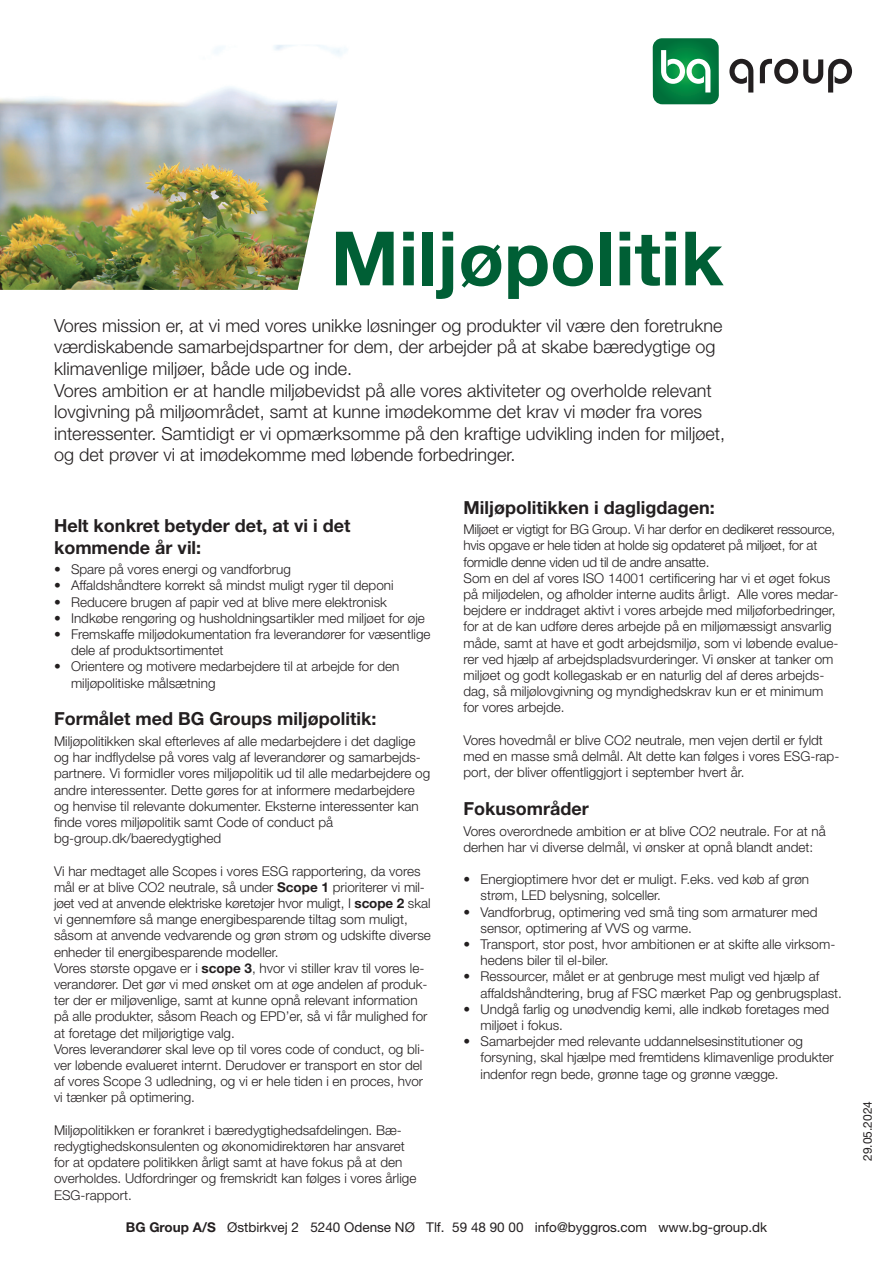
<style>
.page{position:relative;width:893px;height:1263px;background:#fff}
.page>*{position:absolute;margin:0;border:0;box-sizing:border-box;transform-origin:0 0}
.t1{font:700 75px "Helvetica Neue LT Pro";color:#005f35}
.t2{font:300 18px/21.6px "Helvetica Neue LT Pro";color:#231f20}
.t3{font:700 18px/21.6px "Helvetica Neue LT Pro";color:#231f20}
.t4{font:300 13.5px/16.2px "Helvetica Neue LT Pro";color:#231f20}
.t5{font:13.5px "Helvetica Neue LT Std";color:#231f20}
.t6{font:12px "Helvetica Neue LT Pro";color:#231f20}
.s1{font-weight:700}
</style>
<div class="page">
<svg style="left:653px;top:38px;width:66px;height:66px;background:#329663"></svg>
<svg style="left:729px;top:59px;width:24px;height:34px"></svg>
<svg style="left:760px;top:59px;width:92px;height:34px"></svg>
<img style="left:0;top:45px;width:347px;height:245px">
<h1 class="t1" style="left:331px;top:212px;width:394px">Miljøpolitik</h1>
<p class="t2" style="left:54px;top:314px;width:673px">Vores mission er, at vi med vores unikke løsninger og produkter vil være den foretrukne værdiskabende samarbejdspartner for dem, der arbejder på at skabe bæredygtige og klimavenlige miljøer, både ude og inde.<br>Vores ambition er at handle miljøbevidst på alle vores aktiviteter og overholde relevant lovgivning på miljøområdet, samt at kunne imødekomme det krav vi møder fra vores interessenter. Samtidigt er vi opmærksomme på den kraftige udvikling inden for miljøet, og det prøver vi at imødekomme med løbende forbedringer.</p>
<h2 class="t3" style="left:54px;top:515px;width:298px">Helt konkret betyder det, at vi i det kommende år vil:</h2>
<p class="t4" style="left:54px;top:561px;width:238px">• Spare på vores energi og vandforbrug</p>
<p class="t4" style="left:54px;top:577px;width:341px">• Affaldshåndtere korrekt så mindst muligt ryger til deponi</p>
<p class="t4" style="left:54px;top:593px;width:334px">• Reducere brugen af papir ved at blive mere elektronisk</p>
<p class="t4" style="left:54px;top:610px;width:372px">• Indkøbe rengøring og husholdningsartikler med miljøet for øje</p>
<p class="t4" style="left:71px;top:626px;width:361px;text-indent:-17px">• Fremskaffe miljødokumentation fra leverandører for væsentlige dele af produktsortimentet</p>
<p class="t4" style="left:71px;top:658px;width:330px;text-indent:-17px">• Orientere og motivere medarbejdere til at arbejde for den miljøpolitiske målsætning</p>
<h2 class="t3" style="left:54px;top:708px;width:324px">Formålet med BG Groups miljøpolitik:</h2>
<p class="t4" style="left:54px;top:733px;width:378px">Miljøpolitikken skal efterleves af alle medarbejdere i det daglige og har indflydelse på vores valg af leverandører og samarbejds&shy;partnere. Vi formidler vores miljøpolitik ud til alle medarbejdere og andre interessenter. Dette gøres for at informere medarbejdere og henvise til relevante dokumenter. Eksterne interessenter kan finde vores miljøpolitik samt Code of conduct på bg-group.dk/baeredygtighed</p>
<p class="t4" style="left:54px;top:862px;width:378px">Vi har medtaget alle Scopes i vores ESG rapportering, da vores mål er at blive CO2 neutrale, så under <span class="s1">Scope 1</span> prioriterer vi mil&shy;jøet ved at anvende elektriske køretøjer hvor muligt, I <span class="s1">scope 2</span> skal vi gennemføre så mange energibesparende tiltag som muligt, såsom at anvende vedvarende og grøn strøm og udskifte diverse enheder til energibesparende modeller.<br>Vores største opgave er i <span class="s1">scope 3</span>, hvor vi stiller krav til vores le&shy;verandører. Det gør vi med ønsket om at øge andelen af produk&shy;ter der er miljøvenlige, samt at kunne opnå relevant information på alle produkter, såsom Reach og EPD’er, så vi får mulighed for at foretage det miljørigtige valg.<br>Vores leverandører skal leve op til vores code of conduct, og bli&shy;ver løbende evalueret internt. Derudover er transport en stor del af vores Scope 3 udledning, og vi er hele tiden i en proces, hvor vi tænker på optimering.</p>
<p class="t4" style="left:54px;top:1121px;width:364px">Miljøpolitikken er forankret i bæredygtighedsafdelingen. Bæ&shy;redygtighedskonsulenten og økonomidirektøren har ansvaret for at opdatere politikken årligt samt at have fokus på at den overholdes. Udfordringer og fremskridt kan følges i vores årlige ESG-rapport.</p>
<h2 class="t3" style="left:463px;top:496px;width:253px">Miljøpolitikken i dagligdagen:</h2>
<p class="t4" style="left:463px;top:521px;width:376px">Miljøet er vigtigt for BG Group. Vi har derfor en dedikeret ressource, hvis opgave er hele tiden at holde sig opdateret på miljøet, for at formidle denne viden ud til de andre ansatte.<br>Som en del af vores ISO 14001 certificering har vi et øget fokus på miljødelen, og afholder interne audits årligt. Alle vores medar&shy;bejdere er inddraget aktivt i vores arbejde med miljøforbedringer, for at de kan udføre deres arbejde på en miljømæssigt ansvarlig måde, samt at have et godt arbejdsmiljø, som vi løbende evalue&shy;rer ved hjælp af arbejdspladsvurderinger. Vi ønsker at tanker om miljøet og godt kollegaskab er en naturlig del af deres arbejds&shy;dag, så miljølovgivning og myndighedskrav kun er et minimum for vores arbejde.</p>
<p class="t4" style="left:463px;top:732px;width:377px">Vores hovedmål er blive CO2 neutrale, men vejen dertil er fyldt med en masse små delmål. Alt dette kan følges i vores ESG-rap&shy;port, der bliver offentliggjort i september hvert år.</p>
<h2 class="t3" style="left:463px;top:797px;width:127px">Fokusområder</h2>
<p class="t4" style="left:463px;top:822px;width:364px">Vores overordnede ambition er at blive CO2 neutrale. For at nå derhen har vi diverse delmål, vi ønsker at opnå blandt andet:</p>
<p class="t4" style="left:480px;top:871px;width:330px;text-indent:-17px">• Energioptimere hvor det er muligt. F.eks. ved køb af grøn strøm, LED belysning, solceller.</p>
<p class="t4" style="left:480px;top:903px;width:339px;text-indent:-17px">• Vandforbrug, optimering ved små ting som armaturer med sensor, optimering af VVS og varme.</p>
<p class="t4" style="left:480px;top:936px;width:356px;text-indent:-17px">• Transport, stor post, hvor ambitionen er at skifte alle virksom&shy;hedens biler til el-biler.</p>
<p class="t4" style="left:480px;top:968px;width:363px;text-indent:-17px">• Ressourcer, målet er at genbruge mest muligt ved hjælp af affaldshåndtering, brug af FSC mærket Pap og genbrugsplast.</p>
<p class="t4" style="left:480px;top:1000px;width:350px;text-indent:-17px">• Undgå farlig og unødvendig kemi, alle indkøb foretages med miljøet i fokus.</p>
<p class="t4" style="left:480px;top:1033px;width:355px;text-indent:-17px">• Samarbejder med relevante uddannelsesinstitutioner og forsyning, skal hjælpe med fremtidens klimavenlige produkter indenfor regn bede, grønne tage og grønne vægge.</p>
<p class="t5" style="left:126px;top:1219px;width:643px"><span class="s1">BG Group A/S</span> Østbirkvej 2 5240 Odense NØ Tlf. 59 48 90 00 info@byggros.com www.bg-group.dk</p>
<p class="t6" style="left:860px;top:1161px;width:62px;rotate:-90deg">29.05.2024</p>
</div>
